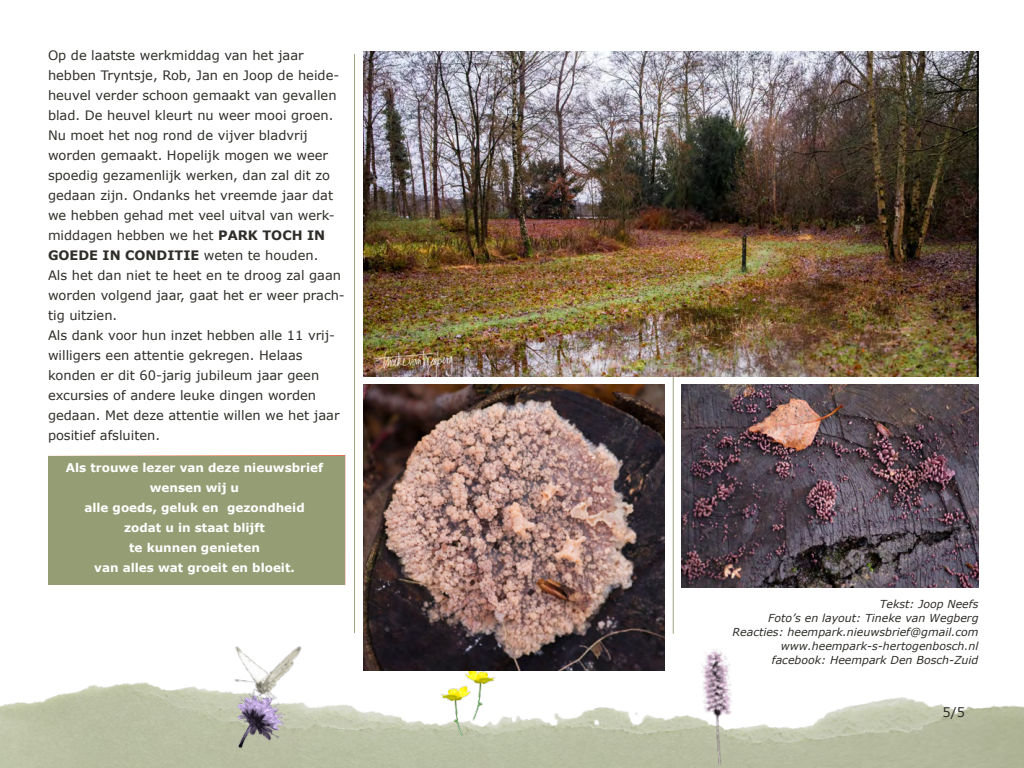
<style>
.page{position:relative;width:1024px;height:768px;background:#fff}
.page>*{position:absolute;margin:0;border:0;box-sizing:border-box;transform-origin:0 0}
.t1{font:13px/20px "Verdana";color:#302e2a}
.t2{font:700 12px "Verdana";color:#fff}
.t3{font:italic 11px "Verdana";color:#302e2a}
.s1{font-weight:700}
</style>
<div class="page">
<img style="left:1px;top:536px;width:1023px;height:232px">
<hr style="left:354px;top:54px;width:1px;height:579px;background:#9fa47e">
<hr style="left:673px;top:54px;width:1px;height:580px;background:#9fa47e">
<img style="left:688px;top:645px;width:52px;height:121px">
<img style="left:212px;top:609px;width:110px;height:110px">
<img style="left:227px;top:685px;width:63px;height:71px">
<img style="left:433px;top:677px;width:38px;height:74px">
<img style="left:465px;top:671px;width:38px;height:64px">
<img style="left:364px;top:51px;width:615px;height:326px">
<img style="left:364px;top:384px;width:300px;height:287px">
<img style="left:682px;top:384px;width:297px;height:204px">
<div style="left:48px;top:455px;width:297px;height:130px;background:#959d74"></div>
<p class="t1" style="left:48px;top:45px;width:257px">Op de laatste werkmiddag van het jaar</p>
<p class="t1" style="left:48px;top:65px;width:298px">hebben Tryntsje, Rob, Jan en Joop de heide&shy;heuvel verder schoon gemaakt van gevallen blad. De heuvel kleurt nu weer mooi groen.<br>Nu moet het nog rond de vijver bladvrij worden gemaakt. Hopelijk mogen we weer spoedig gezamenlijk werken, dan zal dit zo gedaan zijn. Ondanks het vreemde jaar dat we hebben gehad met veel uitval van werk&shy;middagen hebben we het <span class="s1">PARK TOCH IN GOEDE IN CONDITIE</span> weten te houden.<br>Als het dan niet te heet en te droog zal gaan worden volgend jaar, gaat het er weer prach&shy;tig uitzien.</p>
<p class="t1" style="left:48px;top:325px;width:289px">Als dank voor hun inzet hebben alle 11 vrij&shy;willigers een attentie gekregen. Helaas</p>
<p class="t1" style="left:48px;top:365px;width:293px">konden er dit 60-jarig jubileum jaar geen excursies of andere leuke dingen worden gedaan. Met deze attentie willen we het jaar positief afsluiten.</p>
<p class="t2" style="left:66px;top:459px;width:259px">Als trouwe lezer van deze nieuwsbrief</p>
<p class="t2" style="left:150px;top:479px;width:91px">wensen wij u</p>
<p class="t2" style="left:84px;top:499px;width:222px">alle goeds, geluk en gezondheid</p>
<p class="t2" style="left:124px;top:519px;width:142px">zodat u in staat blijft</p>
<p class="t2" style="left:129px;top:539px;width:132px">te kunnen genieten</p>
<p class="t2" style="left:94px;top:559px;width:202px">van alles wat groeit en bloeit.</p>
<p class="t3" style="left:880px;top:596px;width:100px">Tekst: Joop Neefs</p>
<p class="t3" style="left:768px;top:610px;width:212px">Foto’s en layout: Tineke van Wegberg</p>
<p class="t3" style="left:733px;top:624px;width:247px">Reacties: heempark.nieuwsbrief@gmail.com</p>
<p class="t3" style="left:781px;top:638px;width:199px">www.heempark-s-hertogenbosch.nl</p>
<p class="t3" style="left:772px;top:652px;width:208px">facebook: Heempark Den Bosch-Zuid</p>
<p class="t1" style="left:943px;top:702px;width:24px">5/5</p>
</div>
